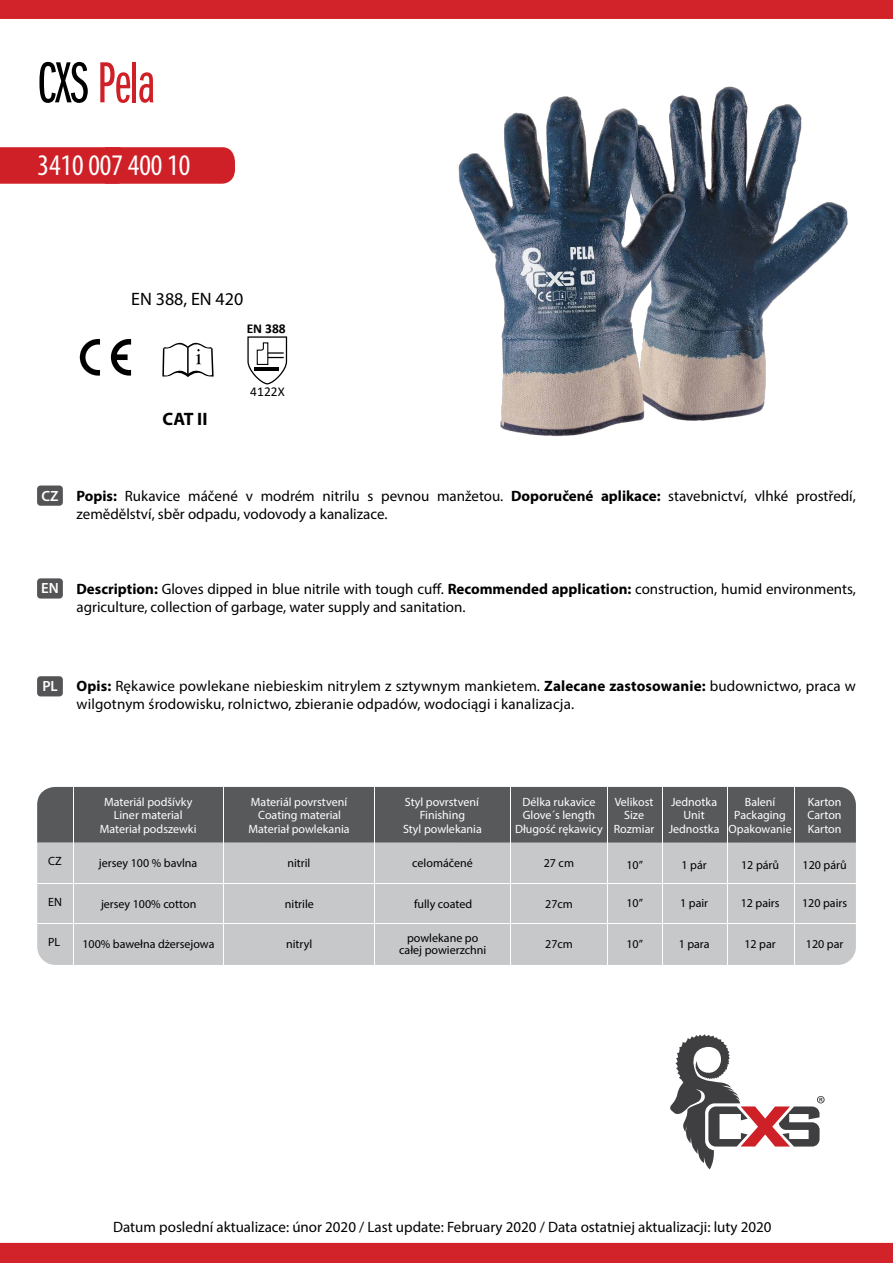
<style>
.page{position:relative;width:893px;height:1263px;background:#fff}
.page>*{position:absolute;margin:0;border:0;box-sizing:border-box;transform-origin:0 0}
.t1{font:60px "Franklin Got Itc DOT Boo Ext Com";letter-spacing:-.01em;color:#cf2027}
.t2{font:condensed 30px "Myriad Pro";color:#fff}
.t3{font:18px "Myriad Pro";color:#000}
.t4{font:700 18px "Myriad Pro";color:#000}
.t5{font:15px/18px "Myriad Pro";color:#000}
.t6{font:600 14.85px "Myriad Pro";color:#fff}
.t7{font:13.5px "Calibri";color:#000}
.t8{font:700 13.5px "Calibri";color:#000}
.t9{font:12px/13.5px "Myriad Pro";color:#fff;text-align:center}
.t10{font:12px/12px "Myriad Pro";color:#000;text-align:center}
.s1{color:#000}
.s2{font-weight:700}
</style>
<div class="page">
<div style="left:0;top:147px;width:235px;height:37px;background:#cf2027"></div>
<img style="left:458px;top:86px;width:390px;height:351px">
<svg style="left:670px;top:1034px;width:155px;height:135px"></svg>
<div style="left:37px;top:485px;width:26px;height:21px;background:#545456;border-radius:3px"></div>
<div style="left:37px;top:578px;width:26px;height:21px;background:#545456;border-radius:3px"></div>
<div style="left:37px;top:676px;width:26px;height:20px;background:#545456;border-radius:3px"></div>
<div style="left:0;top:0;width:893px;height:19px;background:#d2232a"></div>
<div style="left:0;top:1243px;width:893px;height:20px;background:#d2232a"></div>
<svg style="left:247px;top:336px;width:40px;height:48px"></svg>
<svg style="left:162px;top:342px;width:52px;height:35px"></svg>
<svg style="left:80px;top:339px;width:20px;height:37px"></svg>
<svg style="left:111px;top:339px;width:20px;height:37px"></svg>
<div style="left:37px;top:787px;width:819px;height:178px;background:#c7c8ca;border-radius:18px"></div>
<div style="left:37px;top:787px;width:819px;height:55px;background:#58595b"></div>
<hr style="left:73px;top:787px;width:1px;height:178px;background:#fff">
<hr style="left:37px;top:923px;width:819px;height:1px;background:#fff">
<hr style="left:37px;top:883px;width:819px;height:1px;background:#fff">
<hr style="left:794px;top:787px;width:1px;height:178px;background:#fff">
<hr style="left:727px;top:787px;width:1px;height:178px;background:#fff">
<hr style="left:662px;top:787px;width:1px;height:178px;background:#fff">
<hr style="left:607px;top:787px;width:1px;height:178px;background:#fff">
<hr style="left:510px;top:787px;width:1px;height:178px;background:#fff">
<hr style="left:224px;top:787px;width:1px;height:178px;background:#fff">
<hr style="left:374px;top:787px;width:1px;height:178px;background:#fff">
<h1 class="t1" style="left:37px;top:51px;width:120px"><span class="s1">CXS</span> Pela</h1>
<h2 class="t2" style="left:38px;top:147px;width:154px">3410 007 400 10</h2>
<p class="t3" style="left:131px;top:288px;width:113px">EN 388, EN 420</p>
<p class="t8" style="left:247px;top:319px;width:41px">EN 388</p>
<p class="t4" style="left:163px;top:407px;width:46px">CAT II</p>
<p class="t7" style="left:250px;top:382px;width:36px">4122X</p>
<p class="t6" style="left:42px;top:486px;width:19px">CZ</p>
<p class="t5" style="left:77px;top:486px;width:781px"><span class="s2">Popis:</span> Rukavice máčené v modrém nitrilu s pevnou manžetou. <span class="s2">Doporučené aplikace:</span> stavebnictví, vlhké prostředí, zemědělství, sběr odpadu, vodovody a kanalizace.</p>
<p class="t6" style="left:41px;top:579px;width:19px">EN</p>
<p class="t5" style="left:77px;top:579px;width:781px"><span class="s2">Description:</span> Gloves dipped in blue nitrile with tough cuff. <span class="s2">Recommended application:</span> construction, humid environments, agriculture, collection of garbage, water supply and sanitation.</p>
<p class="t6" style="left:42px;top:677px;width:17px">PL</p>
<p class="t5" style="left:77px;top:677px;width:781px"><span class="s2">Opis:</span> Rękawice powlekane niebieskim nitrylem z sztywnym mankietem. <span class="s2">Zalecane zastosowanie:</span> budownictwo, praca w wilgotnym środowisku, rolnictwo, zbieranie odpadów, wodociągi i kanalizacja.</p>
<p class="t9" style="left:104px;top:795px;width:90px">Materiál podšívky</p>
<p class="t9" style="left:114px;top:808px;width:70px">Liner material</p>
<p class="t9" style="left:100px;top:822px;width:98px">Materiał podszewki</p>
<p class="t9" style="left:251px;top:795px;width:98px">Materiál povrstvení</p>
<p class="t9" style="left:248px;top:822px;width:103px">Materiał powlekania</p>
<p class="t9" style="left:258px;top:808px;width:84px">Coating material</p>
<p class="t9" style="left:405px;top:795px;width:75px">Styl povrstvení</p>
<p class="t9" style="left:403px;top:822px;width:80px">Styl powlekania</p>
<p class="t9" style="left:420px;top:808px;width:47px">Finishing</p>
<p class="t9" style="left:515px;top:795px;width:89px">Délka rukavice<br>Glove´s length<br>Długość rękawicy</p>
<p class="t9" style="left:615px;top:795px;width:40px">Velikost</p>
<p class="t9" style="left:614px;top:822px;width:42px">Rozmiar</p>
<p class="t9" style="left:624px;top:808px;width:21px">Size</p>
<p class="t9" style="left:671px;top:795px;width:48px">Jednotka</p>
<p class="t9" style="left:669px;top:822px;width:52px">Jednostka</p>
<p class="t9" style="left:683px;top:808px;width:23px">Unit</p>
<p class="t9" style="left:745px;top:795px;width:32px">Balení</p>
<p class="t9" style="left:729px;top:822px;width:65px">Opakowanie</p>
<p class="t9" style="left:734px;top:808px;width:53px">Packaging</p>
<p class="t9" style="left:808px;top:795px;width:35px">Karton</p>
<p class="t9" style="left:808px;top:822px;width:35px">Karton</p>
<p class="t9" style="left:808px;top:808px;width:36px">Carton</p>
<p class="t10" style="left:48px;top:855px;width:15px">CZ</p>
<p class="t10" style="left:99px;top:857px;width:100px">jersey 100 % bavlna</p>
<p class="t10" style="left:287px;top:857px;width:25px">nitril</p>
<p class="t10" style="left:802px;top:859px;width:46px">120 párů</p>
<p class="t10" style="left:412px;top:857px;width:62px">celomáčené</p>
<p class="t10" style="left:544px;top:857px;width:32px">27 cm</p>
<p class="t10" style="left:741px;top:859px;width:40px">12 párů</p>
<p class="t10" style="left:681px;top:859px;width:27px">1 pár</p>
<p class="t10" style="left:626px;top:859px;width:18px">10”</p>
<p class="t10" style="left:48px;top:896px;width:15px">EN</p>
<p class="t10" style="left:101px;top:897px;width:97px">jersey 100% cotton</p>
<p class="t10" style="left:285px;top:897px;width:31px">nitrile</p>
<p class="t10" style="left:414px;top:897px;width:60px">fully coated</p>
<p class="t10" style="left:545px;top:897px;width:29px">27cm</p>
<p class="t10" style="left:626px;top:897px;width:18px">10”</p>
<p class="t10" style="left:680px;top:897px;width:30px">1 pair</p>
<p class="t10" style="left:741px;top:897px;width:40px">12 pairs</p>
<p class="t10" style="left:802px;top:897px;width:47px">120 pairs</p>
<p class="t10" style="left:48px;top:936px;width:14px">PL</p>
<p class="t10" style="left:82px;top:938px;width:134px">100% bawełna dżersejowa</p>
<p class="t10" style="left:286px;top:938px;width:28px">nitryl</p>
<p class="t10" style="left:399px;top:932px;width:89px">powlekane po całej powierzchni</p>
<p class="t10" style="left:545px;top:938px;width:29px">27cm</p>
<p class="t10" style="left:626px;top:938px;width:18px">10”</p>
<p class="t10" style="left:679px;top:938px;width:32px">1 para</p>
<p class="t10" style="left:744px;top:938px;width:33px">12 par</p>
<p class="t10" style="left:806px;top:938px;width:39px">120 par</p>
<p class="t5" style="left:113px;top:1218px;width:660px">Datum poslední aktualizace: únor 2020 / Last update: February 2020 / Data ostatniej aktualizacji: luty 2020</p>
</div>
